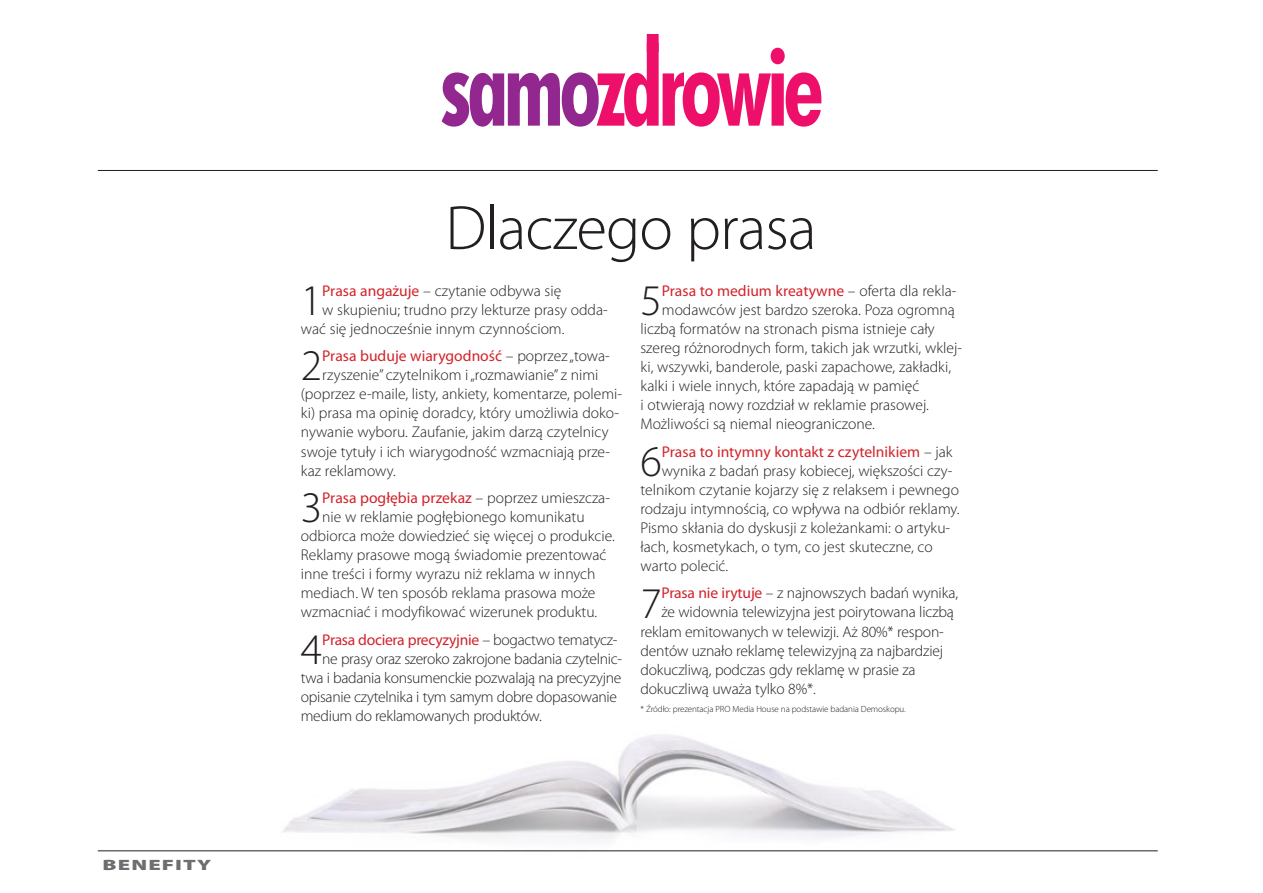
<style>
.page{position:relative;width:1263px;height:893px;background:#fff}
.page>*{position:absolute;margin:0;border:0;box-sizing:border-box;transform-origin:0 0}
.t1{font:300 63px "Myriad Pro";letter-spacing:-.015em;color:#231f20}
.t2{font:300 43.8px "Myriad Pro";color:#231f20}
.t3{font:300 15.6px "Myriad Pro";color:#231f20}
.t4{font:300 15.6px "Myriad Pro";letter-spacing:-.02em;color:#231f20}
.t5{font:15.6px "Myriad Pro";color:#d2232a}
.t6{font:15.6px "Myriad Pro";letter-spacing:-.02em;color:#d2232a}
.t7{font:900 15px "Myriad Pro";letter-spacing:.05em;color:#6d6e71;scale:1.5 1}
.t8{font:300 9px "Myriad Pro";letter-spacing:-.01em;color:#231f20}
.s1{font-weight:400;color:#d2232a}
.s2{font-weight:300;color:#231f20}
</style>
<div class="page">
<svg style="left:442px;top:34px;width:379px;height:93px"></svg>
<hr style="left:98px;top:170px;width:1060px;height:1px;background:#231f20">
<hr style="left:98px;top:850px;width:1060px;height:1px;background:#231f20">
<img style="left:253px;top:734px;width:724px;height:118px">
<p class="t7" style="left:102px;top:854px;width:74px">BENEFITY</p>
<h1 class="t1" style="left:445px;top:193px;width:373px">Dlaczego prasa</h1>
<h2 class="t2" style="left:301px;top:276px;width:23px">1</h2>
<p class="t3" style="left:322px;top:282px;width:240px"><span class="s1">Prasa angażuje</span> – czytanie odbywa się</p>
<p class="t3" style="left:322px;top:301px;width:287px">w skupieniu; trudno przy lekturze prasy odda-</p>
<p class="t3" style="left:301px;top:320px;width:265px">wać się jednocześnie innym czynnościom.</p>
<h2 class="t2" style="left:301px;top:342px;width:23px">2</h2>
<p class="t5" style="left:322px;top:346px;width:289px">Prasa buduje wiarygodność <span class="s2">– poprzez „towa-</span></p>
<p class="t3" style="left:322px;top:366px;width:278px">rzyszenie” czytelnikom i „rozmawianie” z nimi</p>
<p class="t3" style="left:301px;top:386px;width:323px">(poprzez e-maile, listy, ankiety, komentarze, polemi-</p>
<p class="t3" style="left:301px;top:405px;width:320px">ki) prasa ma opinię doradcy, który umożliwia doko-</p>
<p class="t3" style="left:301px;top:424px;width:309px">nywanie wyboru. Zaufanie, jakim darzą czytelnicy</p>
<p class="t3" style="left:301px;top:443px;width:311px">swoje tytuły i ich wiarygodność wzmacniają prze-</p>
<p class="t3" style="left:301px;top:462px;width:96px">kaz reklamowy.</p>
<h2 class="t2" style="left:301px;top:483px;width:23px">3</h2>
<p class="t5" style="left:322px;top:488px;width:289px">Prasa pogłębia przekaz <span class="s2">– poprzez umieszcza-</span></p>
<p class="t3" style="left:322px;top:508px;width:264px">nie w reklamie pogłębionego komunikatu</p>
<p class="t3" style="left:301px;top:527px;width:316px">odbiorca może dowiedzieć się więcej o produkcie.</p>
<p class="t3" style="left:301px;top:546px;width:307px">Reklamy prasowe mogą świadomie prezentować</p>
<p class="t3" style="left:301px;top:566px;width:296px">inne treści i formy wyrazu niż reklama w innych</p>
<p class="t3" style="left:301px;top:585px;width:296px">mediach. W ten sposób reklama prasowa może</p>
<p class="t3" style="left:301px;top:604px;width:298px">wzmacniać i modyfikować wizerunek produktu.</p>
<h2 class="t2" style="left:301px;top:625px;width:23px">4</h2>
<p class="t6" style="left:322px;top:630px;width:297px">Prasa dociera precyzyjnie <span class="s2">– bogactwo tematycz-</span></p>
<p class="t4" style="left:322px;top:650px;width:301px">ne prasy oraz szeroko zakrojone badania czytelnic-</p>
<p class="t4" style="left:301px;top:669px;width:322px">twa i badania konsumenckie pozwalają na precyzyjne</p>
<p class="t4" style="left:301px;top:688px;width:318px">opisanie czytelnika i tym samym dobre dopasowanie</p>
<p class="t4" style="left:301px;top:707px;width:242px">medium do reklamowanych produktów.</p>
<h2 class="t2" style="left:640px;top:276px;width:23px">5</h2>
<p class="t5" style="left:662px;top:281px;width:296px">Prasa to medium kreatywne <span class="s2">– oferta dla rekla-</span></p>
<p class="t3" style="left:662px;top:301px;width:295px">modawców jest bardzo szeroka. Poza ogromną</p>
<p class="t3" style="left:640px;top:320px;width:296px">liczbą formatów na stronach pisma istnieje cały</p>
<p class="t3" style="left:640px;top:339px;width:323px">szereg różnorodnych form, takich jak wrzutki, wklej-</p>
<p class="t3" style="left:640px;top:358px;width:312px">ki, wszywki, banderole, paski zapachowe, zakładki,</p>
<p class="t3" style="left:640px;top:377px;width:280px">kalki i wiele innych, które zapadają w pamięć</p>
<p class="t3" style="left:640px;top:396px;width:290px">i otwierają nowy rozdział w reklamie prasowej.</p>
<p class="t3" style="left:640px;top:415px;width:236px">Możliwości są niemal nieograniczone.</p>
<h2 class="t2" style="left:640px;top:437px;width:23px">6</h2>
<p class="t5" style="left:662px;top:442px;width:292px">Prasa to intymny kontakt z czytelnikiem <span class="s2">– jak</span></p>
<p class="t3" style="left:662px;top:462px;width:292px">wynika z badań prasy kobiecej, większości czy-</p>
<p class="t3" style="left:640px;top:481px;width:320px">telnikom czytanie kojarzy się z relaksem i pewnego</p>
<p class="t3" style="left:640px;top:500px;width:321px">rodzaju intymnością, co wpływa na odbiór reklamy.</p>
<p class="t3" style="left:640px;top:519px;width:311px">Pismo skłania do dyskusji z koleżankami: o artyku-</p>
<p class="t3" style="left:640px;top:538px;width:294px">łach, kosmetykach, o tym, co jest skuteczne, co</p>
<p class="t3" style="left:640px;top:557px;width:89px">warto polecić.</p>
<h2 class="t2" style="left:640px;top:579px;width:23px">7</h2>
<p class="t3" style="left:661px;top:585px;width:298px"><span class="s1">Prasa nie irytuje</span> – z najnowszych badań wynika,</p>
<p class="t3" style="left:661px;top:604px;width:294px">że widownia telewizyjna jest poirytowana liczbą</p>
<p class="t3" style="left:640px;top:623px;width:305px">reklam emitowanych w telewizji. Aż 80%* respon-</p>
<p class="t3" style="left:640px;top:642px;width:304px">dentów uznało reklamę telewizyjną za najbardziej</p>
<p class="t3" style="left:640px;top:661px;width:277px">dokuczliwą, podczas gdy reklamę w prasie za</p>
<p class="t3" style="left:640px;top:680px;width:177px">dokuczliwą uważa tylko 8%*.</p>
<p class="t8" style="left:640px;top:704px;width:267px">* Źródło: prezentacja PRO Media House na podstawie badania Demoskopu.</p>
</div>
